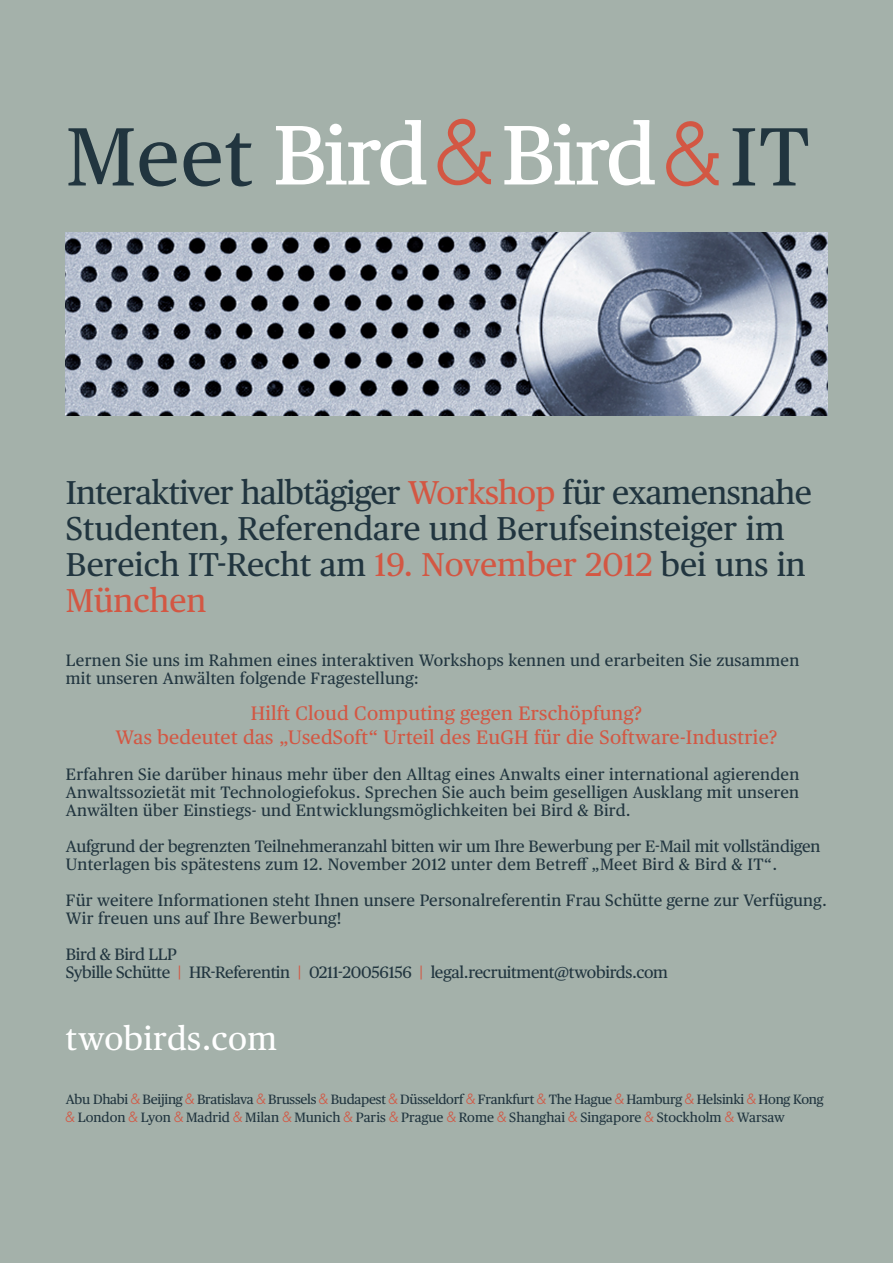
<style>
.page{position:relative;width:893px;height:1263px;background:#a4b1aa}
.page>*{position:absolute;margin:0;border:0;box-sizing:border-box;transform-origin:0 0}
.t1{font:82.5px "Publico Text";letter-spacing:.015em;color:#21353f}
.t2{font:33px/36px "Publico Text";color:#21353f}
.t3{font:33px "Publico Text";letter-spacing:.015em;color:#fff}
.t4{font:19.5px/24px "Publico Text";letter-spacing:.015em;color:#d35743;text-align:center}
.t5{font:16.5px/18px "Publico Text";letter-spacing:.01em;color:#21353f}
.t6{font:16.5px/18px "Publico Text";letter-spacing:-.01em;color:#21353f}
.t7{font:16.5px/18px "Publico Text";letter-spacing:-.02em;color:#21353f}
.t8{font:13.5px/18px "Publico Text";letter-spacing:-.02em;color:#21353f}
.s1{font-family:"Bird and Bird Ampersand";color:#d35743}
.s2{color:#d35743}
</style>
<div class="page">
<svg style="left:276px;top:120px;width:150px;height:65px"></svg>
<svg style="left:504px;top:120px;width:151px;height:65px"></svg>
<svg style="left:437px;top:119px;width:54px;height:66px"></svg>
<img style="left:66px;top:233px;width:761px;height:182px">
<h1 class="t1" style="left:66px;top:94px;width:188px">Meet</h1>
<h1 class="t1" style="left:666px;top:94px;width:145px"><span class="s1">&amp;</span>IT</h1>
<h2 class="t2" style="left:66px;top:473px;width:747px">Interaktiver halbtägiger <span class="s2">Workshop</span> für examensnahe Studenten, Referendare und Berufseinsteiger im Bereich IT-Recht am <span class="s2">19. November 2012</span> bei uns in <span class="s2">München</span></h2>
<p class="t5" style="left:66px;top:650px;width:735px">Lernen Sie uns im Rahmen eines interaktiven Workshops kennen und erarbeiten Sie zusammen mit unseren Anwälten folgende Fragestellung:</p>
<p class="t4" style="left:115px;top:700px;width:664px">Hilft Cloud Computing gegen Erschöpfung?<br>Was bedeutet das „UsedSoft“ Urteil des EuGH für die Software-Industrie?</p>
<p class="t5" style="left:66px;top:764px;width:735px;text-align:justify">Erfahren Sie darüber hinaus mehr über den Alltag eines Anwalts einer international agierenden Anwaltssozietät mit Technologiefokus. Sprechen Sie auch beim geselligen Ausklang mit unseren Anwälten über Einstiegs- und Entwicklungsmöglichkeiten bei Bird &amp; Bird.</p>
<p class="t6" style="left:66px;top:836px;width:756px">Aufgrund der begrenzten Teilnehmeranzahl bitten wir um Ihre Bewerbung per E-Mail mit vollständigen<br>Unterlagen bis spätestens zum 12. November 2012 unter dem Betreff „Meet Bird &amp; Bird &amp; IT“.</p>
<p class="t5" style="left:66px;top:890px;width:763px">Für weitere Informationen steht Ihnen unsere Personalreferentin Frau Schütte gerne zur Verfügung.<br>Wir freuen uns auf Ihre Bewerbung!</p>
<p class="t7" style="left:66px;top:944px;width:604px">Bird &amp; Bird LLP<br>Sybille Schütte HR-Referentin 0211-20056156 legal.recruitment@twobirds.com</p>
<h2 class="t3" style="left:66px;top:1014px;width:213px">twobirds.com</h2>
<p class="t8" style="left:66px;top:1090px;width:759px">Abu Dhabi <span class="s1">&amp;</span> Beijing <span class="s1">&amp;</span> Bratislava <span class="s1">&amp;</span> Brussels <span class="s1">&amp;</span> Budapest <span class="s1">&amp;</span> Düsseldorf <span class="s1">&amp;</span> Frankfurt <span class="s1">&amp;</span> The Hague <span class="s1">&amp;</span> Hamburg <span class="s1">&amp;</span> Helsinki <span class="s1">&amp;</span> Hong Kong <span class="s1">&amp;</span> London <span class="s1">&amp;</span> Lyon <span class="s1">&amp;</span> Madrid <span class="s1">&amp;</span> Milan <span class="s1">&amp;</span> Munich <span class="s1">&amp;</span> Paris <span class="s1">&amp;</span> Prague <span class="s1">&amp;</span> Rome <span class="s1">&amp;</span> Shanghai <span class="s1">&amp;</span> Singapore <span class="s1">&amp;</span> Stockholm <span class="s1">&amp;</span> Warsaw</p>
</div>
